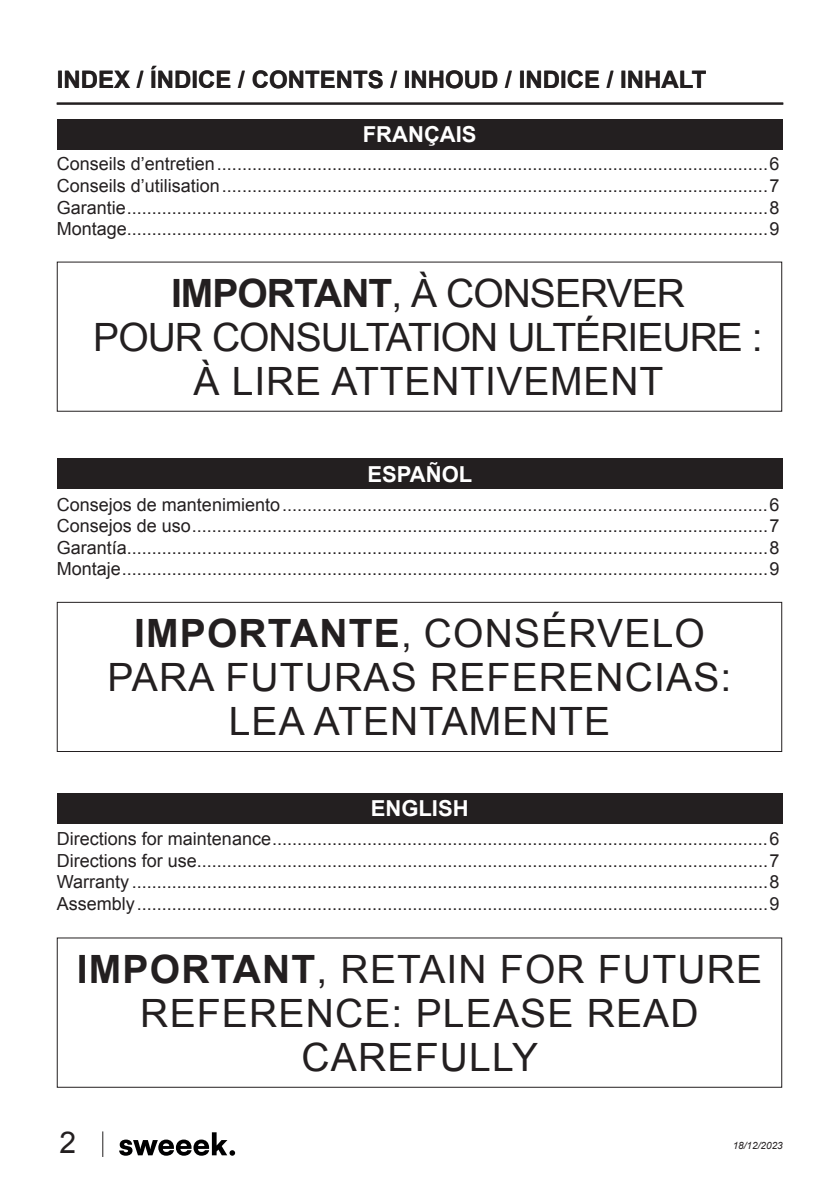
<style>
.page{position:relative;width:840px;height:1191px;background:#fff}
.page>*{position:absolute;margin:0;border:0;box-sizing:border-box;transform-origin:0 0}
.t1{font:39px/44px "Arial";letter-spacing:.03em;color:#231f20;text-align:center}
.t2{font:39px/44px "Arial";letter-spacing:-.025em;color:#231f20;text-align:center}
.t3{font:30px "Arial";color:#231f20}
.TITRE{font:700 24px "Arial";color:#231f20}
.t4{font:700 22px "Arial";color:#fff}
.TITRE-TDM-9PT{font:18px "Arial";color:#231f20}
.t5{font:italic 10px "Arial";color:#231f20}
.s1{font-weight:700}
</style>
<div class="page">
<svg style="left:102px;top:1131px;width:1px;height:26px"></svg>
<svg style="left:119px;top:1132px;width:116px;height:23px"></svg>
<hr style="left:57px;top:103px;width:725px;height:2px;background:#231f20">
<div style="left:57px;top:119px;width:725px;height:31px;background:#231f20"></div>
<div style="left:57px;top:261px;width:724px;height:151px;border:1px solid #231f20"></div>
<div style="left:57px;top:458px;width:725px;height:31px;background:#231f20"></div>
<div style="left:57px;top:602px;width:724px;height:150px;border:1px solid #231f20"></div>
<div style="left:57px;top:792px;width:725px;height:31px;background:#231f20"></div>
<p class="TITRE" style="left:57px;top:64px;width:650px">INDEX / ÍNDICE / CONTENTS / INHOUD / INDICE / INHALT</p>
<p class="t4" style="left:362px;top:120px;width:115px">FRANÇAIS</p>
<p class="TITRE-TDM-9PT" style="left:57px;top:152px;width:723px">Conseils d’entretien..............................................................................................................6</p>
<p class="TITRE-TDM-9PT" style="left:57px;top:174px;width:723px">Conseils d’utilisation.............................................................................................................7</p>
<p class="TITRE-TDM-9PT" style="left:57px;top:195px;width:723px">Garantie................................................................................................................................8</p>
<p class="TITRE-TDM-9PT" style="left:57px;top:217px;width:723px">Montage................................................................................................................................9</p>
<p class="t2" style="left:93px;top:271px;width:670px"><span class="s1">IMPORTANT</span>, À CONSERVER<br>POUR CONSULTATION ULTÉRIEURE :<br>À LIRE ATTENTIVEMENT</p>
<p class="t4" style="left:367px;top:459px;width:106px">ESPAÑOL</p>
<p class="TITRE-TDM-9PT" style="left:57px;top:492px;width:723px">Consejos de mantenimiento.................................................................................................6</p>
<p class="TITRE-TDM-9PT" style="left:57px;top:514px;width:723px">Consejos de uso...................................................................................................................7</p>
<p class="TITRE-TDM-9PT" style="left:57px;top:536px;width:723px">Garantía................................................................................................................................8</p>
<p class="TITRE-TDM-9PT" style="left:57px;top:557px;width:723px">Montaje.................................................................................................................................9</p>
<p class="t1" style="left:107px;top:612px;width:625px"><span class="s1">IMPORTANTE</span>, CONSÉRVELO<br>PARA FUTURAS REFERENCIAS:</p>
<p class="t1" style="left:228px;top:700px;width:383px">LEA ATENTAMENTE</p>
<p class="t4" style="left:370px;top:794px;width:99px">ENGLISH</p>
<p class="TITRE-TDM-9PT" style="left:57px;top:827px;width:723px">Directions for maintenance...................................................................................................6</p>
<p class="TITRE-TDM-9PT" style="left:57px;top:848px;width:723px">Directions for use..................................................................................................................7</p>
<p class="TITRE-TDM-9PT" style="left:57px;top:870px;width:723px">Warranty ...............................................................................................................................8</p>
<p class="TITRE-TDM-9PT" style="left:57px;top:892px;width:723px">Assembly..............................................................................................................................9</p>
<p class="t1" style="left:77px;top:947px;width:686px"><span class="s1">IMPORTANT</span>, RETAIN FOR FUTURE<br>REFERENCE: PLEASE READ</p>
<p class="t1" style="left:301px;top:1035px;width:238px">CAREFULLY</p>
<h2 class="t3" style="left:60px;top:1123px;width:18px">2</h2>
<p class="t5" style="left:732px;top:1138px;width:52px">18/12/2023</p>
</div>
